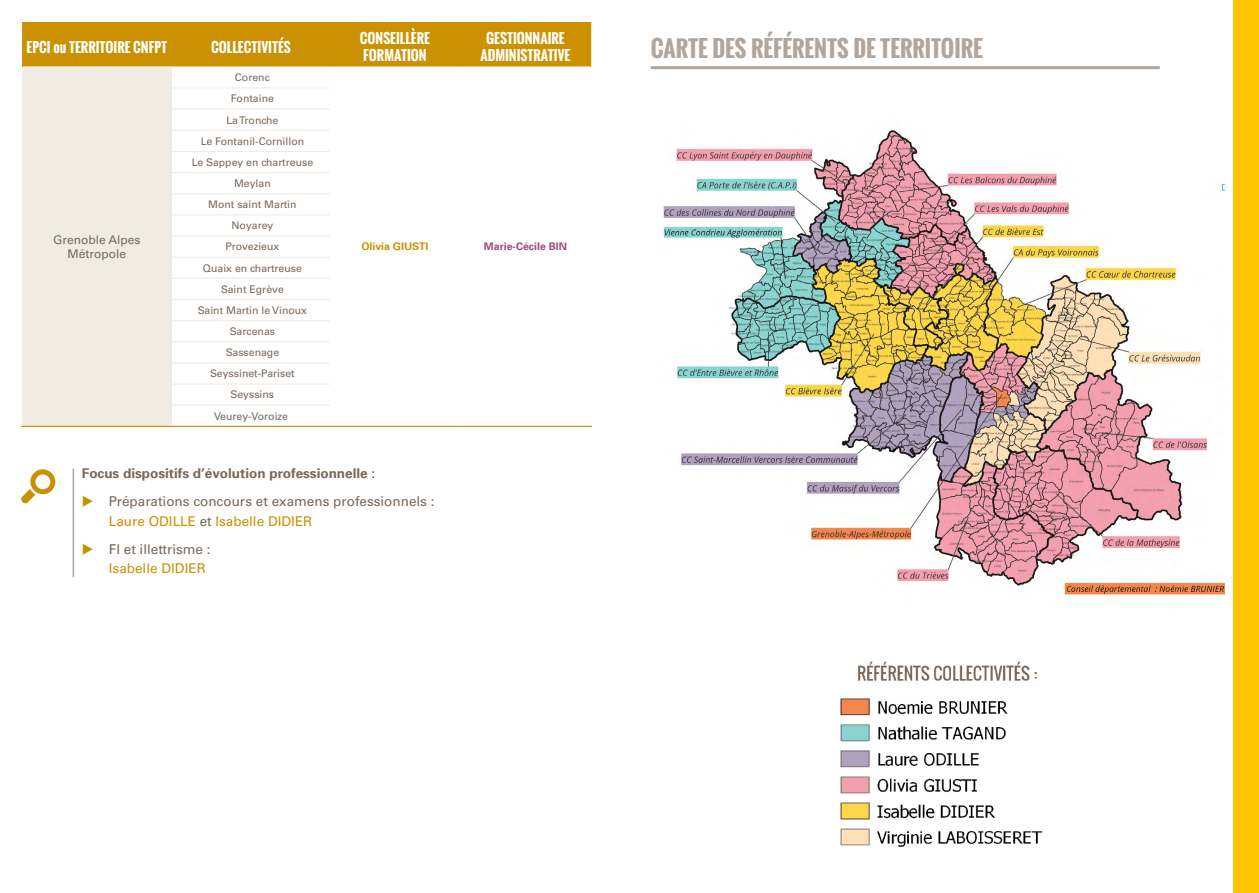
<style>
.page{position:relative;width:1259px;height:893px;background:#fff}
.page>*{position:absolute;margin:0;border:0;box-sizing:border-box;transform-origin:0 0}
.t1{font:700 22.5px "Oswald";color:#b0a69d}
.t2{font:13.5px/19.5px "Univers LT Std";color:#78685b}
.t3{font:700 13.5px/16.2px "Oswald";color:#fff}
.t4{font:700 13.5px "Univers 65";color:#78685b}
.t5{font:13.5px "Univers LT Std";color:#ca9000}
.t6{font:12px/14.4px "Univers LT Std";color:#78685b;text-align:center}
.t7{font:10.5px/21.1px "Univers LT Std";color:#78685b;text-align:center}
.t8{font:700 10.5px "Univers 65";color:#a14a7b}
.t9{font:700 10.5px "Univers 65";color:#cb9100}
.s1{color:#ca9000}
</style>
<div class="page">
<div style="left:1233px;top:0;width:26px;height:893px;background:#fdc500"></div>
<img style="left:663px;top:130px;width:562px;height:465px">
<hr style="left:651px;top:66px;width:508px;height:3px;background:#b0a69d">
<div style="left:22px;top:22px;width:569px;height:45px;background:#cb9100"></div>
<div style="left:22px;top:67px;width:150px;height:359px;background:#f0ece4"></div>
<hr style="left:172px;top:87px;width:157px;height:2px;background:#f0ece4">
<hr style="left:172px;top:109px;width:157px;height:1px;background:#f0ece4">
<hr style="left:172px;top:130px;width:157px;height:1px;background:#f0ece4">
<hr style="left:172px;top:151px;width:157px;height:1px;background:#f0ece4">
<hr style="left:172px;top:172px;width:157px;height:1px;background:#f0ece4">
<hr style="left:172px;top:193px;width:157px;height:1px;background:#f0ece4">
<hr style="left:172px;top:214px;width:157px;height:1px;background:#f0ece4">
<hr style="left:172px;top:235px;width:157px;height:2px;background:#f0ece4">
<hr style="left:172px;top:257px;width:157px;height:1px;background:#f0ece4">
<hr style="left:172px;top:278px;width:157px;height:1px;background:#f0ece4">
<hr style="left:172px;top:299px;width:157px;height:1px;background:#f0ece4">
<hr style="left:172px;top:320px;width:157px;height:1px;background:#f0ece4">
<hr style="left:172px;top:341px;width:157px;height:1px;background:#f0ece4">
<hr style="left:172px;top:362px;width:157px;height:1px;background:#f0ece4">
<hr style="left:172px;top:384px;width:157px;height:1px;background:#f0ece4">
<hr style="left:172px;top:405px;width:157px;height:1px;background:#f0ece4">
<hr style="left:21px;top:426px;width:151px;height:1px;background:#cb9100">
<hr style="left:172px;top:426px;width:158px;height:1px;background:#cb9100">
<hr style="left:330px;top:426px;width:129px;height:1px;background:#cb9100">
<hr style="left:459px;top:426px;width:133px;height:1px;background:#cb9100">
<hr style="left:23px;top:66px;width:149px;height:2px;background:#fff">
<hr style="left:172px;top:66px;width:158px;height:2px;background:#fff">
<hr style="left:330px;top:66px;width:129px;height:2px;background:#fff">
<hr style="left:459px;top:66px;width:131px;height:2px;background:#fff">
<img style="left:840px;top:661px;width:203px;height:186px">
<hr style="left:73px;top:468px;width:1px;height:109px;background:#b0a69d">
<svg style="left:21px;top:469px;width:34px;height:35px"></svg>
<p class="t3" style="left:27px;top:39px;width:142px">EPCI ou TERRITOIRE CNFPT</p>
<p class="t3" style="left:211px;top:39px;width:81px">COLLECTIVITÉS</p>
<p class="t3" style="left:360px;top:31px;width:72px">CONSEILLÈRE<br>FORMATION</p>
<p class="t3" style="left:480px;top:31px;width:92px;text-align:center">GESTIONNAIRE<br>ADMINISTRATIVE</p>
<p class="t6" style="left:53px;top:232px;width:89px">Grenoble Alpes<br>Métropole</p>
<p class="t7" style="left:235px;top:67px;width:37px">Corenc</p>
<p class="t7" style="left:192px;top:88px;width:123px">Fontaine<br>La Tronche<br>Le Fontanil-Cornillon<br>Le Sappey en chartreuse<br>Meylan<br>Mont saint Martin<br>Noyarey<br>Provezieux<br>Quaix en chartreuse<br>Saint Egrève<br>Saint Martin le Vinoux<br>Sarcenas<br>Sassenage<br>Seyssinet-Pariset<br>Seyssins<br>Veurey-Voroize</p>
<p class="t9" style="left:361px;top:240px;width:69px">Olivia GIUSTI</p>
<p class="t8" style="left:484px;top:240px;width:84px">Marie-Cécile BIN</p>
<p class="t4" style="left:82px;top:465px;width:295px">Focus dispositifs d’évolution professionnelle :</p>
<p class="t2" style="left:109px;top:492px;width:327px">Préparations concours et examens professionnels :<br><span class="s1">Laure ODILLE</span> et <span class="s1">Isabelle DIDIER</span></p>
<p class="t2" style="left:109px;top:539px;width:103px">FI et illettrisme :</p>
<p class="t5" style="left:109px;top:561px;width:98px">Isabelle DIDIER</p>
<h1 class="t1" style="left:651px;top:31px;width:333px">CARTE DES RÉFÉRENTS DE TERRITOIRE</h1>
</div>
